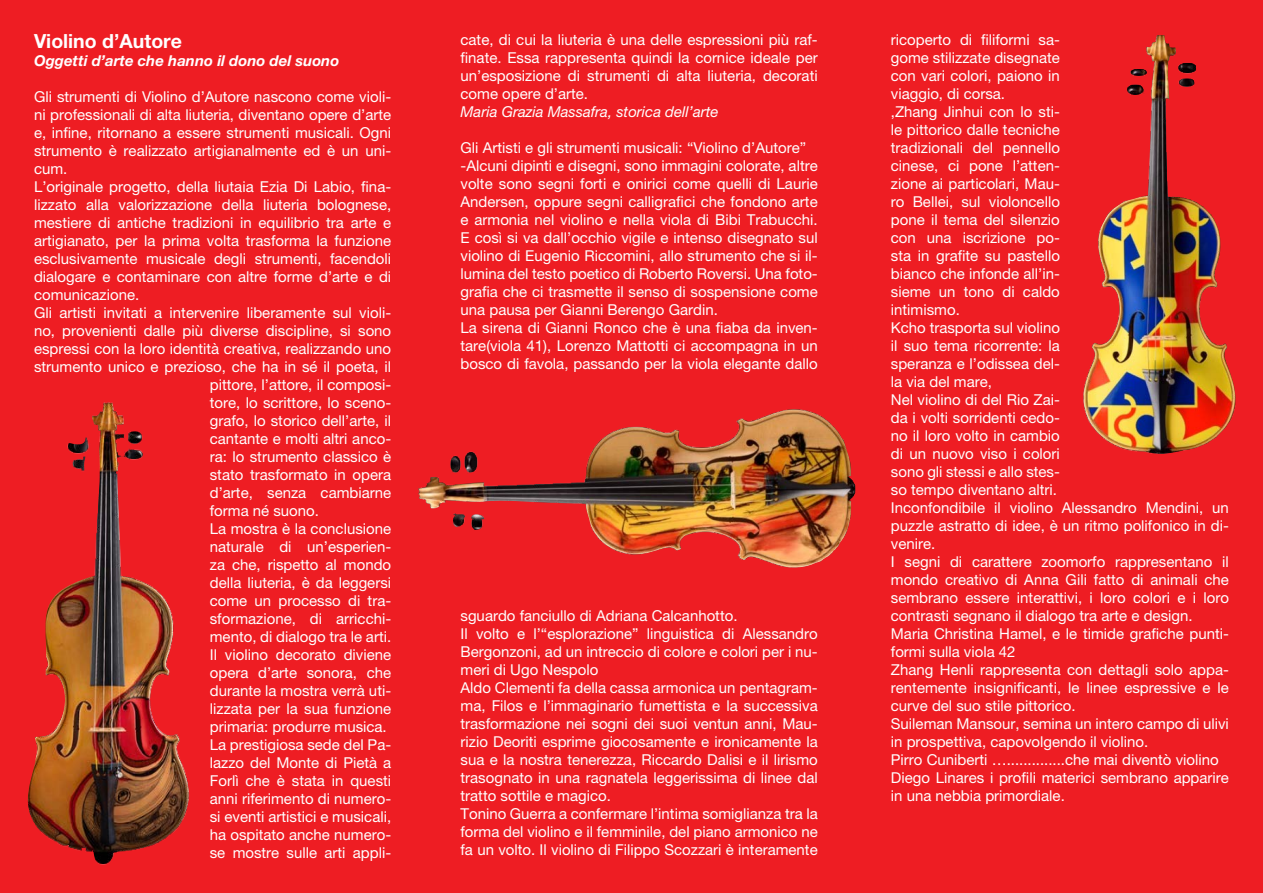
<style>
.page{position:relative;width:1263px;height:893px;background:#ee1d23}
.page>*{position:absolute;margin:0;border:0;box-sizing:border-box;transform-origin:0 0}
.Normale__Web{font:700 19.5px "Helvetica Neue LT Pro";color:#fff}
.Predefinito{font:15px/18px "Helvetica Neue LT Pro";color:#fff;text-align:justify}
.Normale__Web-2{font:15px/18px "Helvetica Neue LT Pro";color:#fff;text-align:justify}
.Normale__Web-3{font:italic 15px "Helvetica Neue LT Pro";color:#fff}
.Normale__Web-4{font:italic 700 15px "Helvetica Neue LT Pro";color:#fff}
</style>
<div class="page">
<img style="left:27px;top:402px;width:162px;height:463px">
<img style="left:1083px;top:35px;width:153px;height:419px">
<img style="left:418px;top:409px;width:437px;height:159px">
<p class="Normale__Web" style="left:34px;top:29px;width:150px">Violino d’Autore</p>
<p class="Normale__Web-4" style="left:34px;top:51px;width:307px">Oggetti d’arte che hanno il dono del suono</p>
<p class="Normale__Web-2" style="left:34px;top:87px;width:359px">Gli strumenti di Violino d’Autore nascono come violi&shy;ni professionali di alta liuteria, diventano opere d’arte e, infine, ritornano a essere strumenti musicali. Ogni strumento è realizzato artigianalmente ed è un uni&shy;cum.</p>
<p class="Normale__Web-2" style="left:34px;top:177px;width:359px">L’originale progetto, della liutaia Ezia Di Labio, fina&shy;lizzato alla valorizzazione della liuteria bolognese, mestiere di antiche tradizioni in equilibrio tra arte e artigianato, per la prima volta trasforma la funzione esclusivamente musicale degli strumenti, facendoli dialogare e contaminare con altre forme d’arte e di comunicazione.</p>
<p class="Normale__Web-2" style="left:34px;top:303px;width:359px">Gli artisti invitati a intervenire liberamente sul violi-</p>
<p class="Normale__Web-2" style="left:34px;top:321px;width:359px">no, provenienti dalle più diverse discipline, si sono</p>
<p class="Normale__Web-2" style="left:34px;top:339px;width:359px">espressi con la loro identità creativa, realizzando uno</p>
<p class="Normale__Web-2" style="left:34px;top:357px;width:359px">strumento unico e prezioso, che ha in sé il poeta, il</p>
<p class="Normale__Web-2" style="left:210px;top:375px;width:183px">pittore, l’attore, il composi-</p>
<p class="Normale__Web-2" style="left:210px;top:393px;width:183px">tore, lo scrittore, lo sceno-</p>
<p class="Normale__Web-2" style="left:210px;top:411px;width:183px">grafo, lo storico dell’arte, il</p>
<p class="Normale__Web-2" style="left:210px;top:429px;width:183px">cantante e molti altri anco-</p>
<p class="Normale__Web-2" style="left:210px;top:447px;width:183px">ra: lo strumento classico è</p>
<p class="Normale__Web-2" style="left:210px;top:465px;width:183px">stato trasformato in opera</p>
<p class="Normale__Web-2" style="left:210px;top:483px;width:183px">d’arte, senza cambiarne</p>
<p class="Normale__Web-2" style="left:210px;top:501px;width:111px">forma né suono.</p>
<p class="Normale__Web-2" style="left:210px;top:519px;width:183px">La mostra è la conclusione naturale di un’esperien&shy;za che, rispetto al mondo della liuteria, è da leggersi come un processo di tra&shy;sformazione, di arricchi&shy;mento, di dialogo tra le arti.<br>Il violino decorato diviene opera d’arte sonora, che durante la mostra verrà uti&shy;lizzata per la sua funzione primaria: produrre musica.</p>
<p class="Normale__Web-2" style="left:210px;top:735px;width:183px">La prestigiosa sede del Pa&shy;lazzo del Monte di Pietà a Forlì che è stata in questi anni riferimento di numero&shy;si eventi artistici e musicali, ha ospitato anche numero&shy;se mostre sulle arti appli-</p>
<p class="Normale__Web-2" style="left:460px;top:30px;width:359px">cate, di cui la liuteria è una delle espressioni più raf&shy;finate. Essa rappresenta quindi la cornice ideale per un’esposizione di strumenti di alta liuteria, decorati come opere d’arte.</p>
<p class="Normale__Web-3" style="left:460px;top:102px;width:260px">Maria Grazia Massafra, storica dell’arte</p>
<p class="Predefinito" style="left:460px;top:138px;width:347px">Gli Artisti e gli strumenti musicali: “Violino d’Autore”</p>
<p class="Predefinito" style="left:460px;top:156px;width:359px">-Alcuni dipinti e disegni, sono immagini colorate, altre volte sono segni forti e onirici come quelli di Laurie Andersen, oppure segni calligrafici che fondono arte e armonia nel violino e nella viola di Bibi Trabucchi.<br>E così si va dall’occhio vigile e intenso disegnato sul violino di Eugenio Riccomini, allo strumento che si il&shy;lumina del testo poetico di Roberto Roversi. Una foto&shy;grafia che ci trasmette il senso di sospensione come una pausa per Gianni Berengo Gardin.</p>
<p class="Predefinito" style="left:460px;top:318px;width:359px">La sirena di Gianni Ronco che è una fiaba da inven&shy;tare(viola 41), Lorenzo Mattotti ci accompagna in un bosco di favola, passando per la viola elegante dallo</p>
<p class="Predefinito" style="left:460px;top:606px;width:278px">sguardo fanciullo di Adriana Calcanhotto.</p>
<p class="Predefinito" style="left:460px;top:624px;width:359px">Il volto e l’“esplorazione” linguistica di Alessandro Bergonzoni, ad un intreccio di colore e colori per i nu&shy;meri di Ugo Nespolo</p>
<p class="Predefinito" style="left:460px;top:678px;width:359px">Aldo Clementi fa della cassa armonica un pentagram&shy;ma, Filos e l’immaginario fumettista e la successiva trasformazione nei sogni dei suoi ventun anni, Mau&shy;rizio Deoriti esprime giocosamente e ironicamente la sua e la nostra tenerezza, Riccardo Dalisi e il lirismo trasognato in una ragnatela leggerissima di linee dal tratto sottile e magico.</p>
<p class="Predefinito" style="left:460px;top:804px;width:359px">Tonino Guerra a confermare l’intima somiglianza tra la forma del violino e il femminile, del piano armonico ne fa un volto. Il violino di Filippo Scozzari è interamente</p>
<p class="Predefinito" style="left:891px;top:30px;width:171px">ricoperto di filiformi sa&shy;gome stilizzate disegnate con vari colori, paiono in viaggio, di corsa.</p>
<p class="Predefinito" style="left:891px;top:102px;width:171px">,Zhang Jinhui con lo sti&shy;le pittorico dalle tecniche tradizionali del pennello cinese, ci pone l’atten&shy;zione ai particolari, Mau&shy;ro Bellei, sul violoncello pone il tema del silenzio con una iscrizione po&shy;sta in grafite su pastello bianco che infonde all’in&shy;sieme un tono di caldo intimismo.</p>
<p class="Predefinito" style="left:891px;top:318px;width:171px">Kcho trasporta sul violino il suo tema ricorrente: la speranza e l’odissea del&shy;la via del mare,</p>
<p class="Predefinito" style="left:891px;top:390px;width:171px">Nel violino di del Rio Zai&shy;da i volti sorridenti cedo&shy;no il loro volto in cambio di un nuovo viso i colori sono gli stessi e allo stes&shy;so tempo diventano altri.</p>
<p class="Predefinito" style="left:891px;top:498px;width:340px">Inconfondibile il violino Alessandro Mendini, un puzzle astratto di idee, è un ritmo polifonico in di&shy;venire.</p>
<p class="Predefinito" style="left:891px;top:552px;width:340px">I segni di carattere zoomorfo rappresentano il mondo creativo di Anna Gili fatto di animali che sembrano essere interattivi, i loro colori e i loro contrasti segnano il dialogo tra arte e design.</p>
<p class="Predefinito" style="left:891px;top:624px;width:340px">Maria Christina Hamel, e le timide grafiche punti&shy;formi sulla viola 42</p>
<p class="Predefinito" style="left:891px;top:660px;width:340px">Zhang Henli rappresenta con dettagli solo appa&shy;rentemente insignificanti, le linee espressive e le curve del suo stile pittorico.</p>
<p class="Predefinito" style="left:891px;top:714px;width:340px">Suileman Mansour, semina un intero campo di ulivi in prospettiva, capovolgendo il violino.</p>
<p class="Predefinito" style="left:891px;top:750px;width:329px">Pirro Cuniberti …..............che mai diventò violino</p>
<p class="Predefinito" style="left:891px;top:768px;width:340px">Diego Linares i profili materici sembrano apparire in una nebbia primordiale.</p>
</div>
